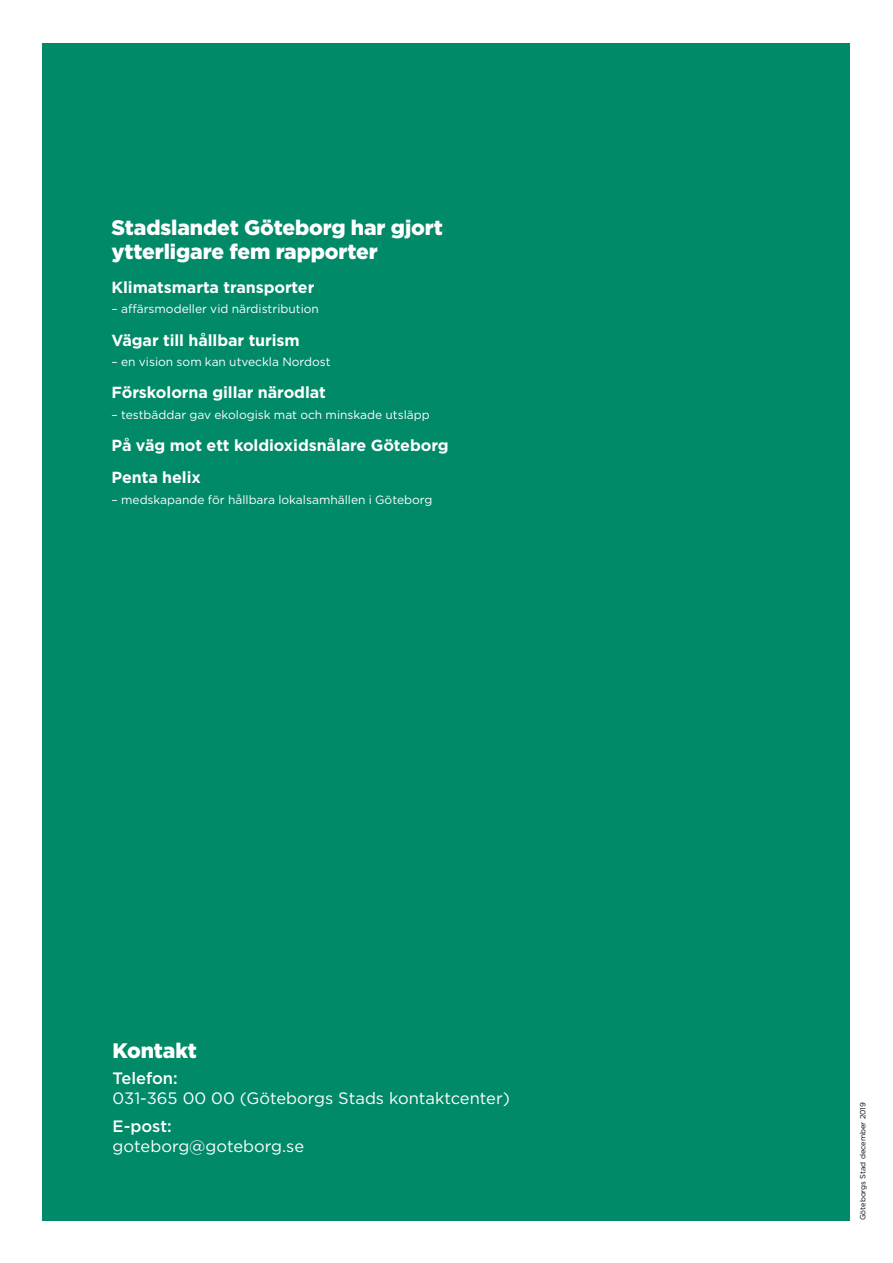
<style>
.page{position:relative;width:893px;height:1263px;background:#fff}
.page>*{position:absolute;margin:0;border:0;box-sizing:border-box;transform-origin:0 0}
.Rubrik_4{font:900 21px/23.9px "Gotham";letter-spacing:-.005em;color:#fff}
.t1{font:16.5px "Gotham";color:#fff}
.t2{font:500 16.5px "Gotham";color:#fff}
.Rubrik_5{font:700 16.05px "Gotham";letter-spacing:-.005em;color:#fff}
.Gotham_Book{font:12px "Gotham";color:#fff}
.t3{font:7.5px "Gotham";color:#000}
</style>
<div class="page">
<div style="left:43px;top:43px;width:807px;height:1177px;background:#008a68"></div>
<h4 class="Rubrik_4" style="left:112px;top:215px;width:333px">Stadslandet Göteborg har gjort ytterligare fem rapporter</h4>
<h5 class="Rubrik_5" style="left:112px;top:277px;width:204px">Klimatsmarta transporter</h5>
<p class="Gotham_Book" style="left:112px;top:301px;width:209px">– affärsmodeller vid närdistribution</p>
<h5 class="Rubrik_5" style="left:112px;top:329px;width:190px">Vägar till hållbar turism</h5>
<p class="Gotham_Book" style="left:112px;top:354px;width:221px">– en vision som kan utveckla Nordost</p>
<h5 class="Rubrik_5" style="left:112px;top:382px;width:216px">Förskolorna gillar närodlat</h5>
<p class="Gotham_Book" style="left:112px;top:407px;width:320px">– testbäddar gav ekologisk mat och minskade utsläpp</p>
<h5 class="Rubrik_5" style="left:112px;top:435px;width:339px">På väg mot ett koldioxidsnålare Göteborg</h5>
<h5 class="Rubrik_5" style="left:112px;top:467px;width:91px">Penta helix</h5>
<p class="Gotham_Book" style="left:112px;top:492px;width:322px">– medskapande för hållbara lokalsamhällen i Göteborg</p>
<h4 class="Rubrik_4" style="left:113px;top:1038px;width:86px">Kontakt</h4>
<p class="t2" style="left:113px;top:1067px;width:67px">Telefon:</p>
<p class="t1" style="left:113px;top:1087px;width:399px">031-365 00 00 (Göteborgs Stads kontaktcenter)</p>
<p class="t2" style="left:113px;top:1115px;width:61px">E-post:</p>
<p class="t1" style="left:113px;top:1135px;width:193px">goteborg@goteborg.se</p>
<p class="t3" style="left:858px;top:1220px;width:120px;rotate:-90deg">Göteborgs Stad december 2019</p>
</div>
